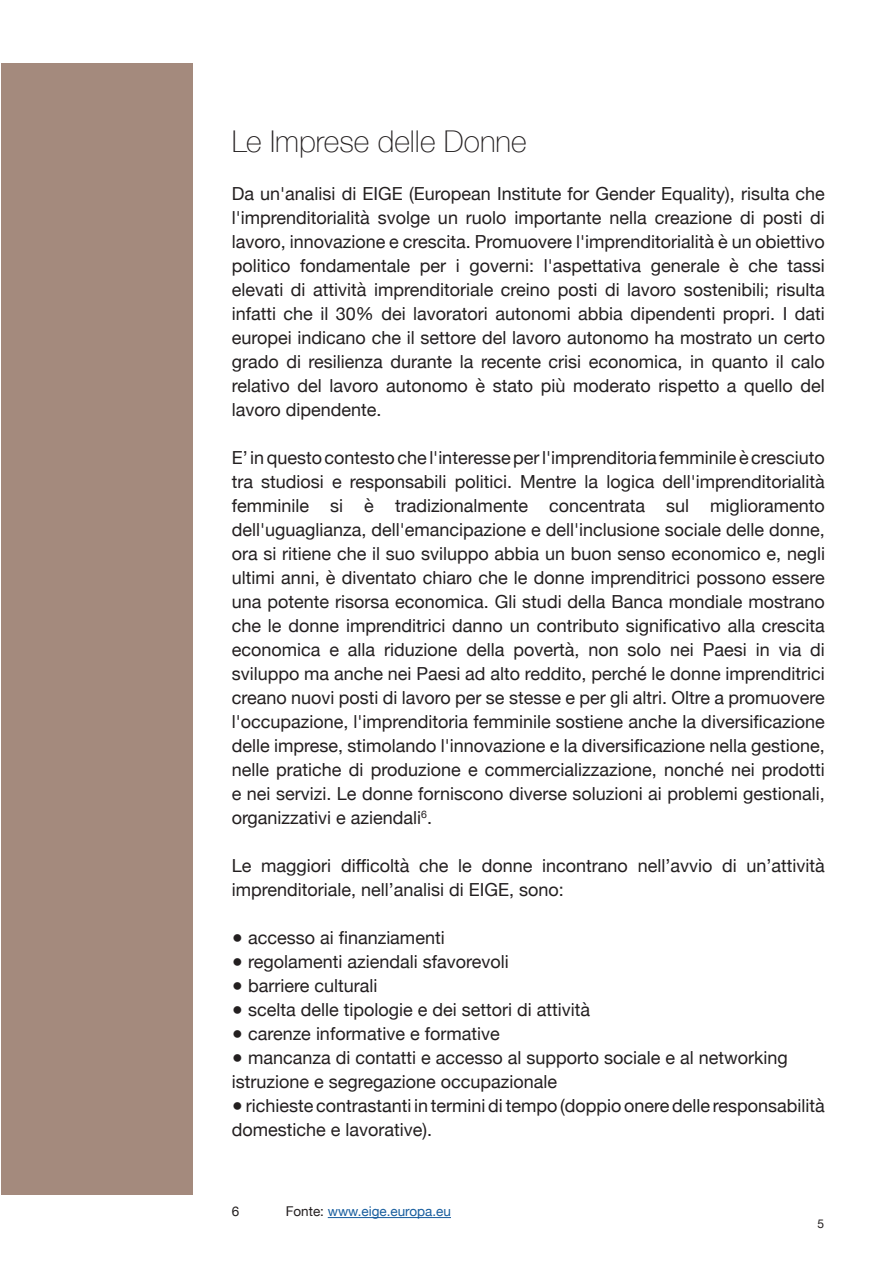
<style>
.page{position:relative;width:893px;height:1263px;background:#fff}
.page>*{position:absolute;margin:0;border:0;box-sizing:border-box;transform-origin:0 0}
.t1{font:100 30px "Helvetica Neue";color:#231f20}
.t2{font:18px/24px "Helvetica Neue";color:#231f20;text-align:justify}
.t3{font:13.5px "Helvetica Neue";color:#175d9e}
.t4{font:13.5px "Helvetica Neue";color:#231f20}
.t5{font:12px "Helvetica Neue";color:#231f20}
.s1{color:#231f20}
</style>
<div class="page">
<hr style="left:328px;top:1217px;width:123px;height:1px;background:#175d9e">
<div style="left:1px;top:63px;width:192px;height:1131px;background:#a48a7d"></div>
<p class="t1" style="left:232px;top:118px;width:296px">Le Imprese delle Donne</p>
<p class="t2" style="left:232px;top:183px;width:595px">Da un'analisi di EIGE (European Institute for Gender Equality), risulta che l'imprenditorialità svolge un ruolo importante nella creazione di posti di lavoro, innovazione e crescita. Promuovere l'imprenditorialità è un obiettivo politico fondamentale per i governi: l'aspettativa generale è che tassi elevati di attività imprenditoriale creino posti di lavoro sostenibili; risulta infatti che il 30% dei lavoratori autonomi abbia dipendenti propri. I dati europei indicano che il settore del lavoro autonomo ha mostrato un certo grado di resilienza durante la recente crisi economica, in quanto il calo relativo del lavoro autonomo è stato più moderato rispetto a quello del lavoro dipendente.</p>
<p class="t2" style="left:232px;top:447px;width:595px">E’ in questo contesto che l'interesse per l'imprenditoria femminile è cresciuto tra studiosi e responsabili politici. Mentre la logica dell'imprenditorialità femminile si è tradizionalmente concentrata sul miglioramento dell'uguaglianza, dell'emancipazione e dell'inclusione sociale delle donne, ora si ritiene che il suo sviluppo abbia un buon senso economico e, negli ultimi anni, è diventato chiaro che le donne imprenditrici possono essere una potente risorsa economica. Gli studi della Banca mondiale mostrano che le donne imprenditrici danno un contributo significativo alla crescita economica e alla riduzione della povertà, non solo nei Paesi in via di sviluppo ma anche nei Paesi ad alto reddito, perché le donne imprenditrici creano nuovi posti di lavoro per se stesse e per gli altri. Oltre a promuovere l'occupazione, l'imprenditoria femminile sostiene anche la diversificazione delle imprese, stimolando l'innovazione e la diversificazione nella gestione, nelle pratiche di produzione e commercializzazione, nonché nei prodotti e nei servizi. Le donne forniscono diverse soluzioni ai problemi gestionali, organizzativi e aziendali<sup>6</sup>.</p>
<p class="t2" style="left:232px;top:855px;width:595px">Le maggiori difficoltà che le donne incontrano nell’avvio di un’attività imprenditoriale, nell’analisi di EIGE, sono:</p>
<p class="t2" style="left:232px;top:927px;width:214px">● accesso ai finanziamenti</p>
<p class="t2" style="left:232px;top:951px;width:278px">● regolamenti aziendali sfavorevoli</p>
<p class="t2" style="left:232px;top:975px;width:147px">● barriere culturali</p>
<p class="t2" style="left:232px;top:999px;width:360px">● scelta delle tipologie e dei settori di attività</p>
<p class="t2" style="left:232px;top:1023px;width:269px">● carenze informative e formative</p>
<p class="t2" style="left:232px;top:1047px;width:557px">● mancanza di contatti e accesso al supporto sociale e al networking</p>
<p class="t2" style="left:232px;top:1071px;width:327px">istruzione e segregazione occupazionale</p>
<p class="t2" style="left:232px;top:1095px;width:595px">● richieste contrastanti in termini di tempo (doppio onere delle responsabilità domestiche e lavorative).</p>
<p class="t4" style="left:232px;top:1202px;width:9px">6</p>
<p class="t3" style="left:286px;top:1202px;width:167px"><span class="s1">Fonte:</span> www.eige.europa.eu</p>
<p class="t5" style="left:817px;top:1215px;width:8px">5</p>
</div>
